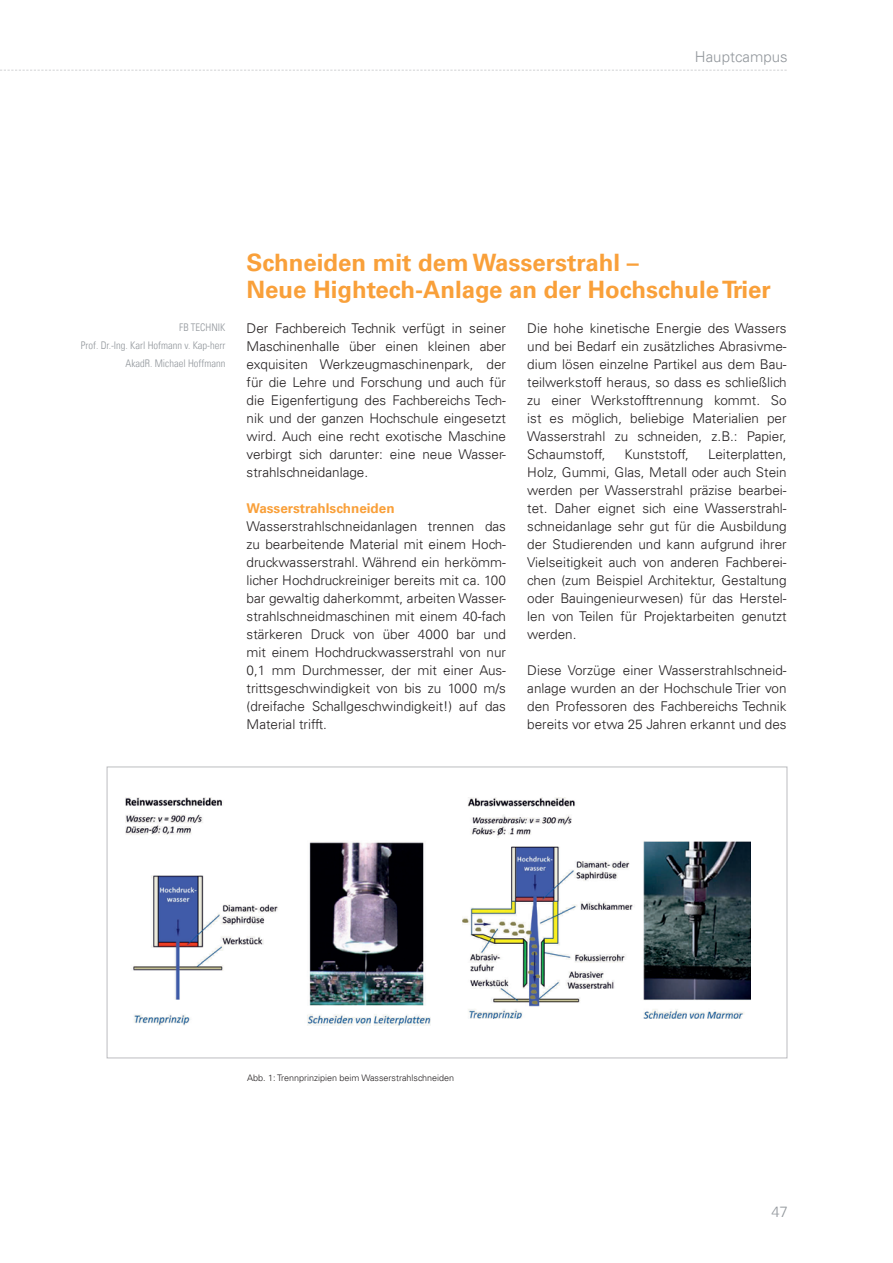
<style>
.page{position:relative;width:893px;height:1263px;background:#fff}
.page>*{position:absolute;margin:0;border:0;box-sizing:border-box;transform-origin:0 0}
.t1{font:700 24px/27px "Univers LT";color:#f9a03a}
.t2{font:300 15px "Univers LT";color:#92979c}
.t3{font:300 13.5px/18px "Univers LT";color:#231f20;text-align:justify}
.t4{font:700 13.5px "Univers LT";color:#f9a03a}
.t5{font:300 condensed 10.5px/18px "Univers LT";color:#92979c;text-align:right}
.t6{font:300 9px "Univers LT";color:#231f20}
</style>
<div class="page">
<svg style="left:0;top:70px;width:787px;height:1px"></svg>
<img style="left:126px;top:798px;width:304px;height:227px">
<img style="left:462px;top:798px;width:289px;height:221px">
<p class="t2" style="left:695px;top:47px;width:94px">Hauptcampus</p>
<h1 class="t1" style="left:247px;top:249px;width:526px">Schneiden mit dem Wasserstrahl –<br>Neue Hightech-Anlage an der Hochschule Trier</h1>
<p class="t5" style="left:81px;top:318px;width:146px">FB TECHNIK<br>Prof. Dr.-Ing. Karl Hofmann v. Kap-herr<br>AkadR. Michael Hoffmann</p>
<p class="t3" style="left:247px;top:319px;width:261px">Der Fachbereich Technik verfügt in seiner Maschinenhalle über einen kleinen aber exquisiten Werkzeugmaschinenpark, der für die Lehre und Forschung und auch für die Eigenfertigung des Fachbereichs Tech&shy;nik und der ganzen Hochschule eingesetzt wird. Auch eine recht exotische Maschine verbirgt sich darunter: eine neue Wasser&shy;strahlschneidanlage.</p>
<p class="t4" style="left:247px;top:500px;width:150px">Wasserstrahlschneiden</p>
<p class="t3" style="left:247px;top:517px;width:261px">Wasserstrahlschneidanlagen trennen das zu bearbeitende Material mit einem Hoch&shy;druckwasserstrahl. Während ein herkömm&shy;licher Hochdruckreiniger bereits mit ca. 100 bar gewaltig daherkommt, arbeiten Wasser&shy;strahlschneidmaschinen mit einem 40-fach stärkeren Druck von über 4000 bar und mit einem Hochdruckwasserstrahl von nur 0,1 mm Durchmesser, der mit einer Aus&shy;trittsgeschwindigkeit von bis zu 1000 m/s (dreifache Schallgeschwindigkeit!) auf das Material trifft.</p>
<p class="t3" style="left:527px;top:319px;width:261px">Die hohe kinetische Energie des Wassers und bei Bedarf ein zusätzliches Abrasivme&shy;dium lösen einzelne Partikel aus dem Bau&shy;teilwerkstoff heraus, so dass es schließlich zu einer Werkstofftrennung kommt. So ist es möglich, beliebige Materialien per Wasserstrahl zu schneiden, z.B.: Papier, Schaumstoff,</p>
<p class="t3" style="left:625px;top:445px;width:66px">Kunststoff,</p>
<p class="t3" style="left:527px;top:445px;width:261px;text-indent:181px">Leiterplatten, Holz, Gummi, Glas, Metall oder auch Stein werden per Wasserstrahl präzise bearbei&shy;tet. Daher eignet sich eine Wasserstrahl&shy;schneidanlage sehr gut für die Ausbildung der Studierenden und kann aufgrund ihrer Vielseitigkeit auch von anderen Fachberei&shy;chen (zum Beispiel Architektur, Gestaltung oder Bauingenieurwesen) für das Herstel&shy;len von Teilen für Projektarbeiten genutzt werden.</p>
<p class="t3" style="left:527px;top:661px;width:261px">Diese Vorzüge einer Wasserstrahlschneid&shy;anlage wurden an der Hochschule Trier von den Professoren des Fachbereichs Technik bereits vor etwa 25 Jahren erkannt und des</p>
<p class="t6" style="left:247px;top:1072px;width:208px">Abb. 1: Trennprinzipien beim Wasserstrahlschneiden</p>
<p class="t2" style="left:771px;top:1203px;width:18px">47</p>
</div>
